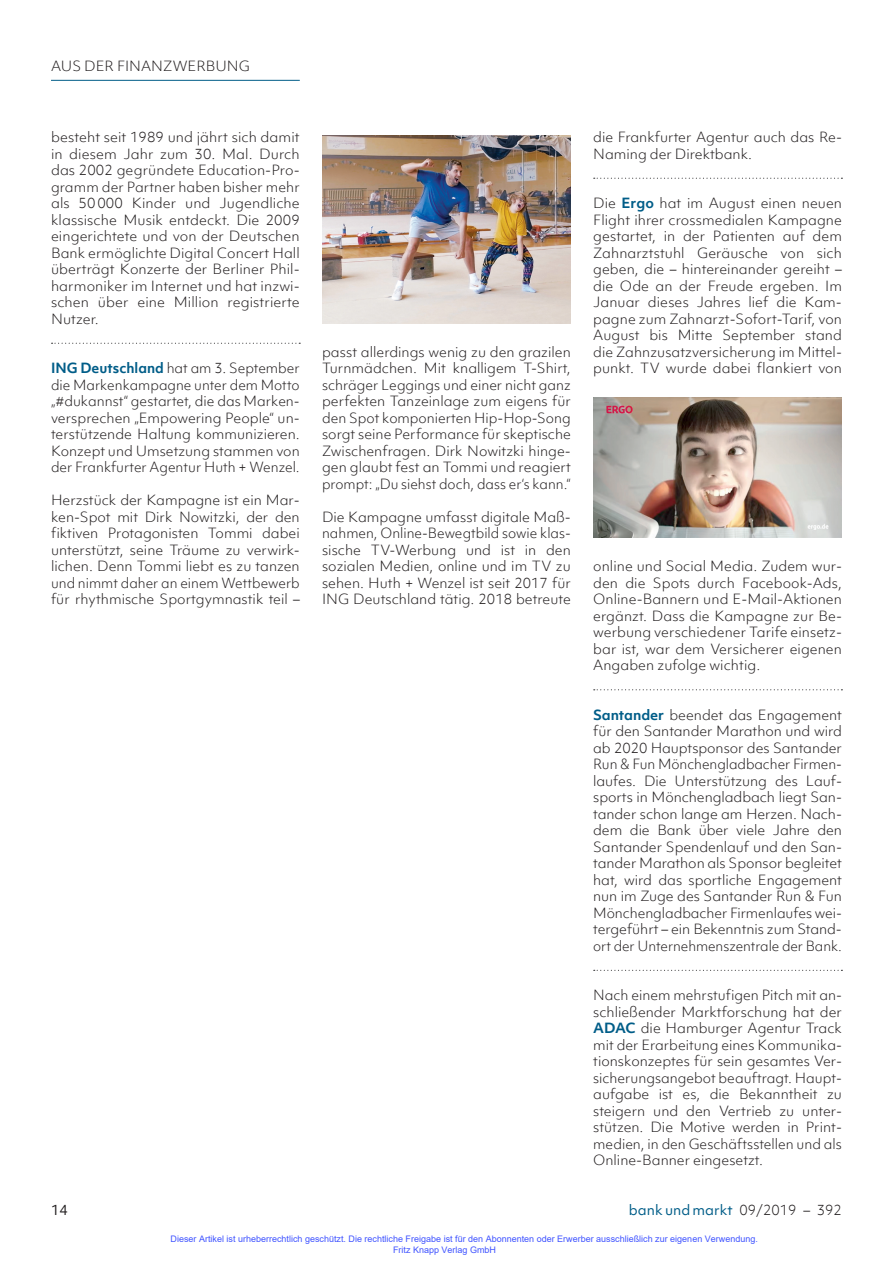
<style>
.page{position:relative;width:893px;height:1263px;background:#fff}
.page>*{position:absolute;margin:0;border:0;box-sizing:border-box;transform-origin:0 0}
.t1{font:300 13.5px/16.5px "Objektiv Mk 1";color:#231f20;text-align:justify}
.t2{font:13.5px "Objektiv Mk 1";color:#005d88}
.t3{font:13.5px "Objektiv Mk 1";color:#231f20}
.t4{font:9px/10.8px "Arial";color:#4054ff}
.s1{font-weight:700;color:#005d88}
.s2{font-weight:300;color:#231f20}
</style>
<div class="page">
<hr style="left:51px;top:80px;width:249px;height:1px;background:#005d88">
<svg style="left:52px;top:343px;width:248px;height:1px"></svg>
<svg style="left:594px;top:178px;width:248px;height:1px"></svg>
<svg style="left:594px;top:689px;width:248px;height:1px"></svg>
<svg style="left:594px;top:970px;width:248px;height:1px"></svg>
<div style="left:322px;top:132px;width:249px;height:192px;background:linear-gradient(to right,#fff,#fff)"></div>
<img style="left:322px;top:136px;width:249px;height:188px">
<img style="left:593px;top:398px;width:249px;height:140px">
<p class="t1" style="left:51px;top:58px;width:200px">AUS DER FINANZWERBUNG</p>
<p class="t1" style="left:51px;top:129px;width:250px">besteht seit 1989 und jährt sich damit in diesem Jahr zum 30. Mal. Durch das 2002 gegründete Education- Pro&shy;gramm der Partner haben bisher mehr als 50000 Kinder und Jugendliche klassische Musik entdeckt. Die 2009 eingerichtete und von der Deutschen Bank ermöglichte Digital Concert Hall überträgt Konzerte der Berliner Phil&shy;harmoniker im Internet und hat inzwi&shy;schen über eine Million registrierte Nutzer.</p>
<p class="t1" style="left:51px;top:360px;width:250px"><span class="s1">ING Deutschland</span> hat am 3. September die Markenkampagne unter dem Motto „#dukannst“ gestartet, die das Marken&shy;versprechen „Empowering People“ un&shy;terstützende Haltung kommunizieren.<br>Konzept und Umsetzung stammen von der Frankfurter Agentur Huth + Wenzel.</p>
<p class="t1" style="left:51px;top:492px;width:250px">Herzstück der Kampagne ist ein Mar&shy;ken-Spot mit Dirk Nowitzki, der den fiktiven Protagonisten Tommi dabei unterstützt, seine Träume zu verwirk&shy;lichen. Denn Tommi liebt es zu tanzen und nimmt daher an einem Wettbewerb für rhythmische Sportgymnastik teil –</p>
<p class="t1" style="left:322px;top:343px;width:250px">passt allerdings wenig zu den grazilen Turnmädchen. Mit knalligem T-Shirt, schräger Leggings und einer nicht ganz perfekten Tanzeinlage zum eigens für den Spot komponierten Hip- Hop-Song sorgt seine Performance für skeptische Zwischenfragen. Dirk Nowitzki hinge&shy;gen glaubt fest an Tommi und reagiert prompt: „Du siehst doch, dass er‘s kann.“</p>
<p class="t1" style="left:322px;top:508px;width:250px">Die Kampagne umfasst digitale Maß&shy;nahmen, Online- Bewegtbild sowie klas&shy;sische TV-Werbung und ist in den sozialen Medien, online und im TV zu sehen. Huth + Wenzel ist seit 2017 für ING Deutschland tätig. 2018 betreute</p>
<p class="t1" style="left:593px;top:129px;width:248px">die Frankfurter Agentur auch das Re-<br>Naming der Direktbank.</p>
<p class="t1" style="left:593px;top:195px;width:250px">Die <span class="s1">Ergo</span> hat im August einen neuen Flight ihrer crossmedialen Kampagne gestartet, in der Patienten auf dem Zahnarztstuhl Geräusche von sich geben, die – hintereinander gereiht – die Ode an der Freude ergeben. Im Januar dieses Jahres lief die Kam&shy;pagne zum Zahnarzt-Sofort-Tarif, von August bis Mitte September stand die Zahnzusatzversicherung im Mittel&shy;punkt. TV wurde dabei flankiert von</p>
<p class="t1" style="left:593px;top:558px;width:250px">online und Social Media. Zudem wur&shy;den die Spots durch Facebook-Ads, Online- Bannern und E- Mail-Aktionen ergänzt. Dass die Kampagne zur Be&shy;werbung verschiedener Tarife einsetz&shy;bar ist, war dem Versicherer eigenen Angaben zufolge wichtig.</p>
<p class="t1" style="left:593px;top:706px;width:250px"><span class="s1">Santander</span> beendet das Engagement für den Santander Marathon und wird ab 2020 Hauptsponsor des Santander Run &amp; Fun Mönchengladbacher Firmen&shy;laufes. Die Unterstützung des Lauf&shy;sports in Mönchengladbach liegt San&shy;tander schon lange am Herzen. Nach&shy;dem die Bank über viele Jahre den Santander Spendenlauf und den San&shy;tander Marathon als Sponsor begleitet hat, wird das sportliche Engagement nun im Zuge des Santander Run &amp; Fun Mönchengladbacher Firmenlaufes wei&shy;tergeführt – ein Bekenntnis zum Stand&shy;ort der Unternehmenszentrale der Bank.</p>
<p class="t1" style="left:593px;top:987px;width:250px">Nach einem mehrstufigen Pitch mit an&shy;schließender Marktforschung hat der <span class="s1">ADAC</span> die Hamburger Agentur Track mit der Erarbeitung eines Kommunika&shy;tionskonzeptes für sein gesamtes Ver&shy;sicherungsangebot beauftragt. Haupt&shy;aufgabe ist es, die Bekanntheit zu steigern und den Vertrieb zu unter&shy;stützen. Die Motive werden in Print&shy;medien, in den Geschäftsstellen und als Online- Banner eingesetzt.</p>
<p class="t3" style="left:51px;top:1200px;width:18px">14</p>
<p class="t2" style="left:629px;top:1200px;width:215px">bank und markt <span class="s2">09/2019 – 392</span></p>
<p class="t4" style="left:393px;top:1233px;width:366px;text-indent:-223px">Dieser Artikel ist urheberrechtlich geschützt. Die rechtliche Freigabe ist für den Abonnenten oder Erwerber ausschließlich zur eigenen Verwendung.<br>Fritz Knapp Verlag GmbH</p>
</div>
